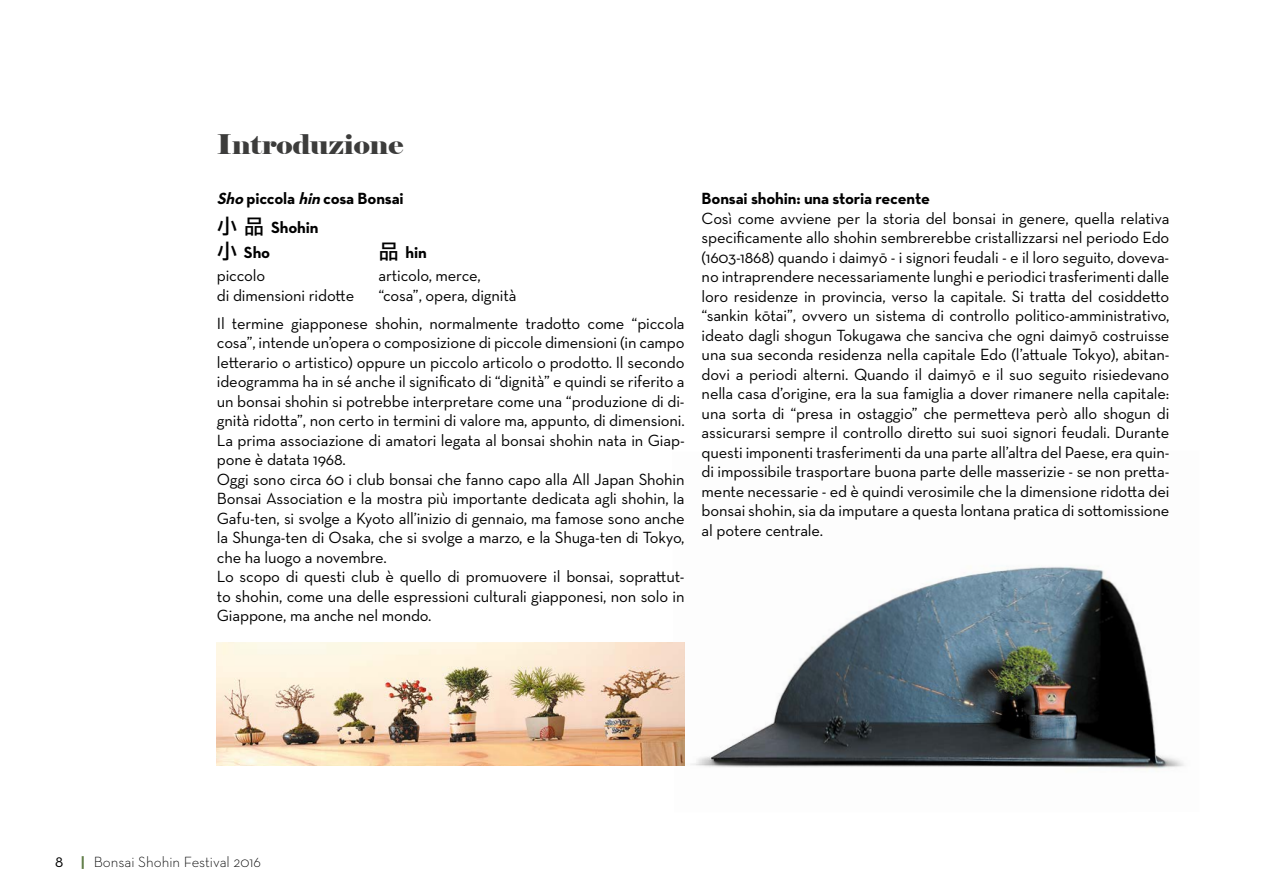
<style>
.page{position:relative;width:1263px;height:893px;background:#fff}
.page>*{position:absolute;margin:0;border:0;box-sizing:border-box;transform-origin:0 0}
.t1{font:27px "Elephant";color:#3c3c3b;scale:1.05 1}
.t2{font:16.5px/19.5px "Neutraface Text";letter-spacing:-.01em;color:#000}
.t3{font:700 16.5px/28.3px "Neutraface Text";letter-spacing:-.01em;color:#000}
.t4{font:300 15px "Neutraface Text";color:#000}
.s1{font-style:italic}
.s2{font-family:"Li Gothic Med";font-weight:400;font-size:20.7px}
.s3{font-family:"Li Gothic Med";font-size:20.7px}
.s4{font-weight:700}
.s5{font-weight:400;font-size:15.75px}
.s6{font-weight:700;color:#5e7b45}
</style>
<div class="page">
<img style="left:672px;top:566px;width:512px;height:204px">
<img style="left:217px;top:643px;width:468px;height:122px">
<h1 class="t1" style="left:217px;top:127px;width:179px">Introduzione</h1>
<p class="t3" style="left:217px;top:184px;width:188px"><span class="s1">Sho</span>piccola <span class="s1">hin</span>cosa Bonsai<span class="s2">小 品</span> Shohin</p>
<p class="t2" style="left:217px;top:241px;width:55px;line-height:22.6px"><span class="s3">小</span> <span class="s4">Sho </span>piccolo</p>
<p class="t2" style="left:217px;top:285px;width:139px">di dimensioni ridotte</p>
<p class="t2" style="left:378px;top:241px;width:104px;line-height:22.6px"><span class="s3">品</span> <span class="s4">hin </span>articolo, merce,</p>
<p class="t2" style="left:217px;top:280px;width:469px;line-height:28.3px;text-align:center">“cosa”, opera, dignità<br>Il termine giapponese shohin, normalmente tradotto come “piccola</p>
<p class="t2" style="left:217px;top:333px;width:469px">cosa”, intende un’opera o composizione di piccole dimensioni (in campo letterario o artistico) oppure un piccolo articolo o prodotto. Il secondo ideogramma ha in sé anche il significato di “dignità” e quindi se riferito a un bonsai shohin si potrebbe interpretare come una “produzione di di&shy;gnità ridotta”, non certo in termini di valore ma, appunto, di dimensioni.<br>La prima associazione di amatori legata al bonsai shohin nata in Giap&shy;pone è datata 1968.<br>Oggi sono circa 60 i club bonsai che fanno capo alla All Japan Shohin Bonsai Association e la mostra più importante dedicata agli shohin, la Gafu-ten, si svolge a Kyoto all’inizio di gennaio, ma famose sono anche la Shunga-ten di Osaka, che si svolge a marzo, e la Shuga-ten di Tokyo, che ha luogo a novembre.<br>Lo scopo di questi club è quello di promuovere il bonsai, soprattut&shy;to shohin, come una delle espressioni culturali giapponesi, non solo in Giappone, ma anche nel mondo.</p>
<p class="t3" style="left:702px;top:184px;width:230px">Bonsai shohin: una storia recente</p>
<p class="t2" style="left:702px;top:208px;width:469px;text-align:justify">Così come avviene per la storia del bonsai in genere, quella relativa specificamente allo shohin sembrerebbe cristallizzarsi nel periodo Edo (1603-1868) quando i daimyō - i signori feudali - e il loro seguito, doveva&shy;no intraprendere necessariamente lunghi e periodici trasferimenti dalle loro residenze in provincia, verso la capitale. Si tratta del cosiddetto “sankin kōtai”, ovvero un sistema di controllo politico-amministrativo, ideato dagli shogun Tokugawa che sanciva che ogni daimyō costruisse una sua seconda residenza nella capitale Edo (l’attuale Tokyo), abitan&shy;dovi a periodi alterni. Quando il daimyō e il suo seguito risiedevano nella casa d’origine, era la sua famiglia a dover rimanere nella capitale: una sorta di “presa in ostaggio” che permetteva però allo shogun di assicurarsi sempre il controllo diretto sui suoi signori feudali. Durante questi imponenti trasferimenti da una parte all’altra del Paese, era quin&shy;di impossibile trasportare buona parte delle masserizie - se non pretta&shy;mente necessarie - ed è quindi verosimile che la dimensione ridotta dei bonsai shohin, sia da imputare a questa lontana pratica di sottomissione al potere centrale.</p>
<p class="t4" style="left:55px;top:853px;width:207px"><span class="s5">8</span> <span class="s6">|</span> Bonsai Shohin Festival 2016</p>
</div>
